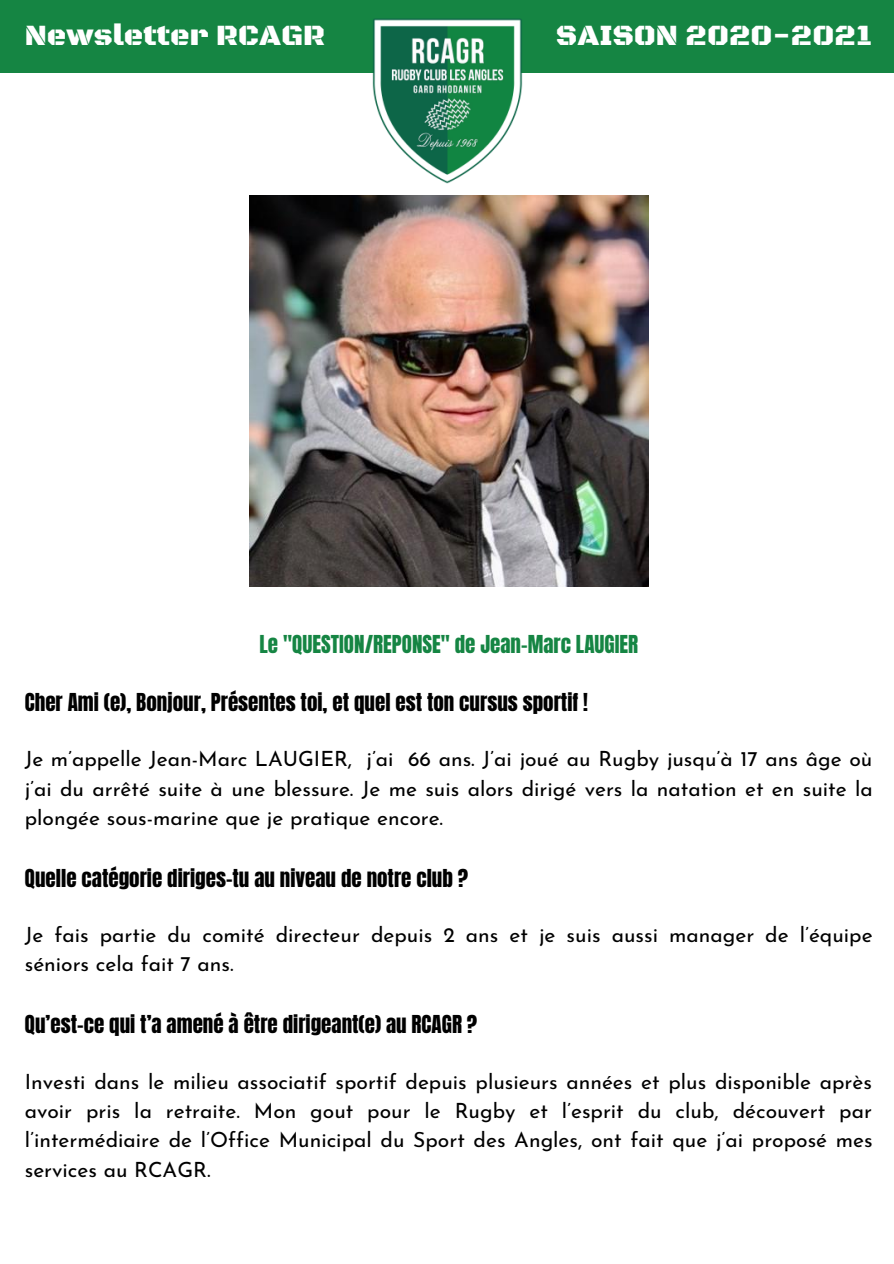
<style>
.page{position:relative;width:894px;height:1264px;background:#fff}
.page>*{position:absolute;margin:0;border:0;box-sizing:border-box;transform-origin:0 0}
.t1{font:30px "Black Ops One";color:#fff}
.t2{font:21px/29.2px "Josefin Sans";color:#000;text-align:justify}
.t3{font:21px "Anton";color:#000}
.t4{font:21px "Anton";color:#158543}
</style>
<div class="page">
<div style="left:0;top:0;width:893px;height:73px;background:#158543"></div>
<img style="left:372px;top:19px;width:150px;height:164px">
<img style="left:249px;top:195px;width:399px;height:391px">
<h1 class="t1" style="left:25px;top:17px;width:301px">Newsletter RCAGR</h1>
<h1 class="t1" style="left:555px;top:17px;width:318px">SAISON 2020-2021</h1>
<p class="t4" style="left:259px;top:628px;width:380px">Le "QUESTION/REPONSE" de Jean-Marc LAUGIER</p>
<p class="t3" style="left:25px;top:687px;width:564px">Cher Ami (e), Bonjour, Présentes toi, et quel est ton cursus sportif !</p>
<p class="t2" style="left:25px;top:746px;width:849px">Je m’appelle Jean-Marc LAUGIER, j’ai 66 ans. J’ai joué au Rugby jusqu’à 17 ans âge où j’ai du arrêté suite à une blessure. Je me suis alors dirigé vers la natation et en suite la plongée sous-marine que je pratique encore.</p>
<p class="t3" style="left:25px;top:863px;width:445px">Quelle catégorie diriges-tu au niveau de notre club ?</p>
<p class="t2" style="left:25px;top:922px;width:849px">Je fais partie du comité directeur depuis 2 ans et je suis aussi manager de l’équipe séniors cela fait 7 ans.</p>
<p class="t3" style="left:25px;top:1009px;width:454px">Qu’est-ce qui t’a amené à être dirigeant(e) au RCAGR ?</p>
<p class="t2" style="left:25px;top:1068px;width:849px">Investi dans le milieu associatif sportif depuis plusieurs années et plus disponible après avoir pris la retraite. Mon gout pour le Rugby et l’esprit du club, découvert par l’intermédiaire de l’Office Municipal du Sport des Angles, ont fait que j’ai proposé mes services au RCAGR.</p>
</div>
